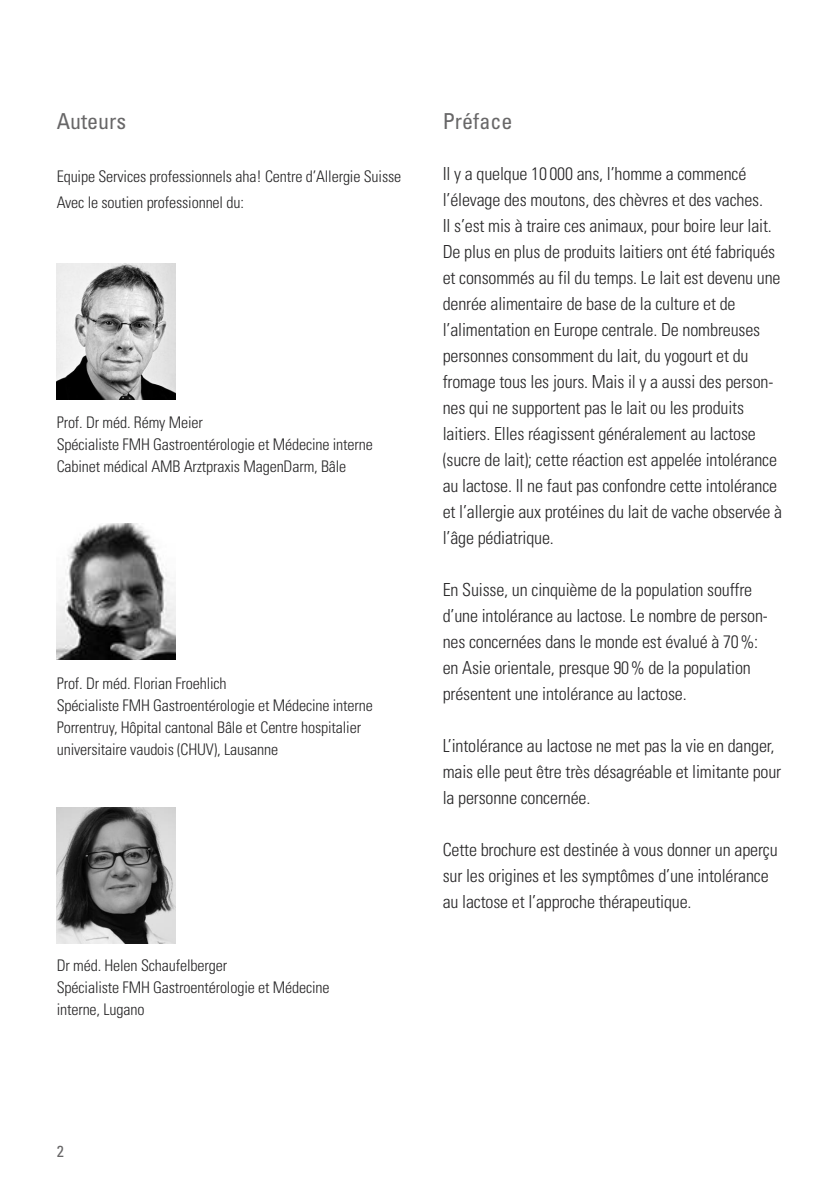
<style>
.page{position:relative;width:840px;height:1191px;background:#fff}
.page>*{position:absolute;margin:0;border:0;box-sizing:border-box;transform-origin:0 0}
.t1{font:condensed 22px "Univers";color:#686768}
.t2{font:300 condensed 18px/26px "Univers";letter-spacing:-.01em;color:#272627}
.t3{font:300 condensed 16px/22px "Univers";letter-spacing:-.01em;color:#272627}
.t4{font:condensed 16px "Univers";color:#686768}
</style>
<div class="page">
<img style="left:57px;top:263px;width:119px;height:137px">
<img style="left:57px;top:524px;width:119px;height:136px">
<img style="left:57px;top:807px;width:119px;height:136px">
<p class="t1" style="left:57px;top:113px;width:71px">Auteurs</p>
<p class="t3" style="left:57px;top:167px;width:346px">Equipe Services professionnels aha! Centre d’Allergie Suisse</p>
<p class="t3" style="left:57px;top:193px;width:188px">Avec le soutien professionnel du:</p>
<p class="t3" style="left:57px;top:413px;width:317px">Prof. Dr méd. Rémy Meier<br>Spécialiste FMH Gastroentérologie et Médecine interne<br>Cabinet médical AMB Arztpraxis MagenDarm, Bâle</p>
<p class="t3" style="left:57px;top:673px;width:317px">Prof. Dr méd. Florian Froehlich<br>Spécialiste FMH Gastroentérologie et Médecine interne Porrentruy, Hôpital cantonal Bâle et Centre hospitalier universitaire vaudois (CHUV), Lausanne</p>
<p class="t3" style="left:57px;top:955px;width:274px">Dr méd. Helen Schaufelberger<br>Spécialiste FMH Gastroentérologie et Médecine interne, Lugano</p>
<p class="t1" style="left:442px;top:113px;width:71px">Préface</p>
<p class="t2" style="left:442px;top:162px;width:341px">Il y a quelque 10 000 ans, l’homme a commencé l’élevage des moutons, des chèvres et des vaches.<br>Il s’est mis à traire ces animaux, pour boire leur lait.<br>De plus en plus de produits laitiers ont été fabriqués et consommés au fil du temps. Le lait est devenu une denrée alimentaire de base de la culture et de l’alimentation en Europe centrale. De nombreuses personnes consomment du lait, du yogourt et du fromage tous les jours. Mais il y a aussi des person&shy;nes qui ne supportent pas le lait ou les produits laitiers. Elles réagissent généralement au lactose (sucre de lait); cette réaction est appelée intolérance au lactose. Il ne faut pas confondre cette intolérance et l’allergie aux protéines du lait de vache observée à l’âge pédiatrique.</p>
<p class="t2" style="left:442px;top:578px;width:326px">En Suisse, un cinquième de la population souffre d’une intolérance au lactose. Le nombre de person&shy;nes concernées dans le monde est évalué à 70%: en Asie orientale, presque 90% de la population présentent une intolérance au lactose.</p>
<p class="t2" style="left:442px;top:734px;width:340px">L’intolérance au lactose ne met pas la vie en danger, mais elle peut être très désagréable et limitante pour la personne concernée.</p>
<p class="t2" style="left:442px;top:838px;width:336px">Cette brochure est destinée à vous donner un aperçu sur les origines et les symptômes d’une intolérance au lactose et l’approche thérapeutique.</p>
<p class="t4" style="left:57px;top:1145px;width:9px">2</p>
</div>
